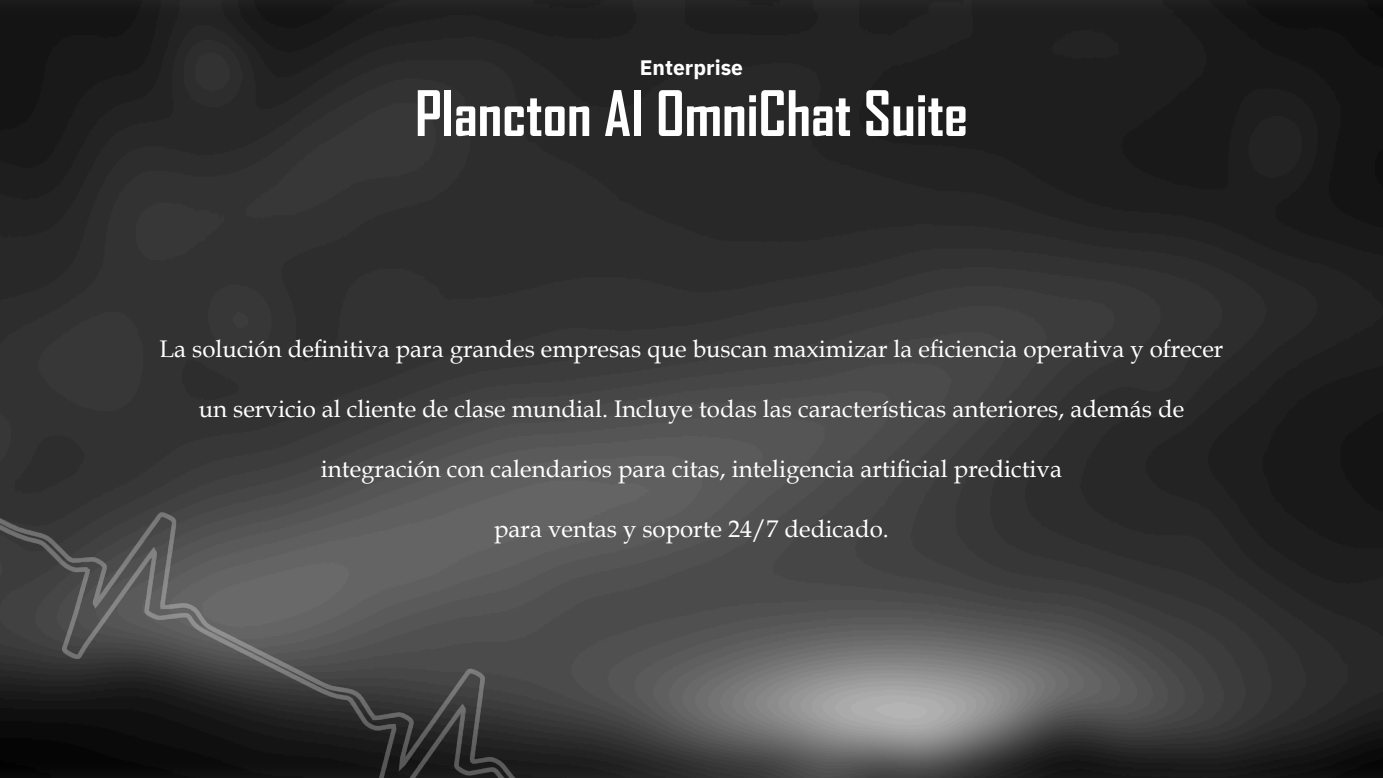
<style>
.page{position:relative;width:1383px;height:778px;background:#fff}
.page>*{position:absolute;margin:0;border:0;box-sizing:border-box;transform-origin:0 0}
.t1{font:700 60px "Agency FB";color:#fff}
.t2{font:24px "Book Antiqua";color:#fff}
.t3{font:700 21px "IBM Plex Sans";color:#fff}
</style>
<div class="page">
<img style="left:0;top:0;width:1382px;height:778px">
<img style="left:0;top:513px;width:516px;height:265px">
<p class="t3" style="left:640px;top:58px;width:105px">Enterprise</p>
<h1 class="t1" style="left:415px;top:90px;width:554px">Plancton AI OmniChat Suite</h1>
<p class="t2" style="left:160px;top:340px;width:1065px">La solución definitiva para grandes empresas que buscan maximizar la eficiencia operativa y ofrecer</p>
<p class="t2" style="left:199px;top:400px;width:986px">un servicio al cliente de clase mundial. Incluye todas las características anteriores, además de</p>
<p class="t2" style="left:321px;top:460px;width:742px">integración con calendarios para citas, inteligencia artificial predictiva</p>
<p class="t2" style="left:494px;top:520px;width:396px">para ventas y soporte 24/7 dedicado.</p>
</div>
